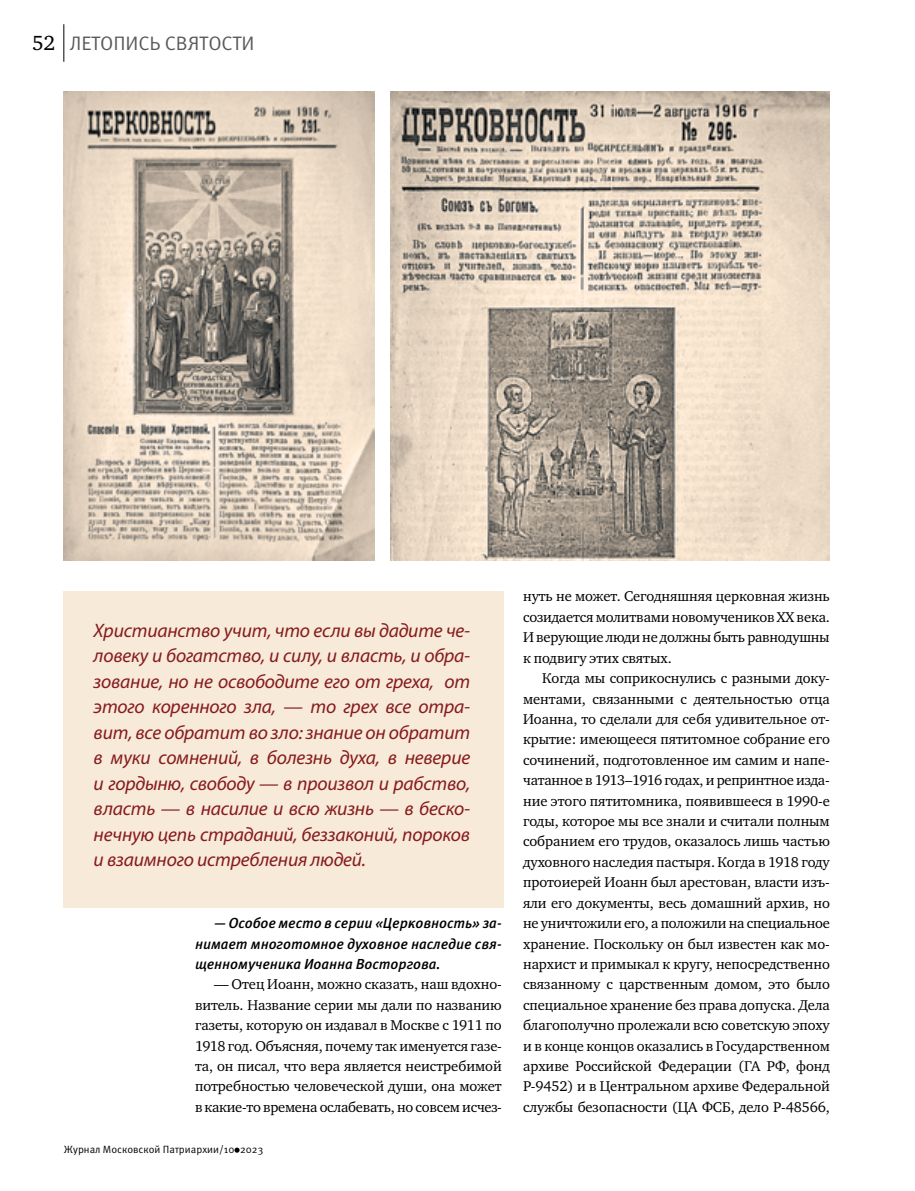
<style>
.page{position:relative;width:915px;height:1191px;background:#fff}
.page>*{position:absolute;margin:0;border:0;box-sizing:border-box;transform-origin:0 0}
.t1{font:italic 19.5px/25.5px "Myriad Pro";letter-spacing:-.01em;color:#861b1e;text-align:justify}
.t2{font:19.5px "Meta Pro";letter-spacing:-.005em;color:#58595b}
.t3{font:14.55px/20.4px "Charter ITC";letter-spacing:-.005em;color:#000;text-align:justify}
.t4{font:italic 500 14.55px/20.4px "Meta Pro";letter-spacing:-.005em;color:#000;text-align:justify}
.t5{font:10.5px "Meta Pro";color:#000}
.s1{font-family:"Charter ITC";font-size:21px;color:#000}
</style>
<div class="page">
<svg style="left:234px;top:1147px;width:5px;height:5px"></svg>
<hr style="left:63px;top:24px;width:1px;height:38px;background:#000">
<img style="left:64px;top:91px;width:310px;height:469px">
<img style="left:390px;top:91px;width:439px;height:469px">
<div style="left:64px;top:591px;width:440px;height:316px;background:#f7ead8"></div>
<h1 class="t2" style="left:32px;top:31px;width:224px"><span class="s1">52</span> ЛЕТОПИСЬ СВЯТОСТИ</h1>
<p class="t1" style="left:94px;top:617px;width:378px">Христианство учит, что если вы дадите че&shy;ловеку и богатство, и силу, и власть, и обра&shy;зование, но не освободите его от греха, от этого коренного зла, — то грех все отра&shy;вит, все обратит во зло: знание он обратит в муки сомнений, в болезнь духа, в неверие и гордыню, свободу — в произвол и рабство, власть — в насилие и всю жизнь — в беско&shy;нечную цепь страданий, беззаконий, пороков и взаимного истребления людей.</p>
<p class="t4" style="left:195px;top:913px;width:308px;text-indent:19px">— Особое место в серии «Церковность» за&shy;нимает многотомное духовное наследие свя&shy;щенномученика Иоанна Восторгова.</p>
<p class="t3" style="left:195px;top:974px;width:308px;text-indent:19px">— Отец Иоанн, можно сказать, наш вдохно&shy;витель. Название серии мы дали по названию газеты, которую он издавал в Москве с 1911 по 1918 год. Объясняя, почему так именуется газе&shy;та, он писал, что вера является неистребимой потребностью человеческой души, она может в какие-то времена ослабевать, но совсем исчез-</p>
<p class="t5" style="left:64px;top:1142px;width:201px">Журнал Московской Патриархии/10 2023</p>
<p class="t3" style="left:523px;top:586px;width:308px">нуть не может. Сегодняшняя церковная жизнь созидается молитвами новомучеников ХХ века.<br>И верующие люди не должны быть равнодушны к подвигу этих святых.</p>
<p class="t3" style="left:523px;top:668px;width:308px;text-indent:19px">Когда мы соприкоснулись с разными доку&shy;ментами, связанными с деятельностью отца Иоанна, то сделали для себя удивительное от&shy;крытие: имеющееся пятитомное собрание его сочинений, подготовленное им самим и напе&shy;чатанное в 1913–1916 годах, и репринтное изда&shy;ние этого пятитомника, появившееся в 1990-е годы, которое мы все знали и считали полным собранием его трудов, оказалось лишь частью духовного наследия пастыря. Когда в 1918 году протоиерей Иоанн был арестован, власти изъ&shy;яли его документы, весь домашний архив, но не уничтожили его, а положили на специальное хранение. Поскольку он был известен как мо&shy;нархист и примыкал к кругу, непосредственно связанному с царственным домом, это было специальное хранение без права допуска. Дела благополучно пролежали всю советскую эпоху и в конце концов оказались в Государственном архиве Российской Федерации (ГА РФ, фонд Р-9452) и в Центральном архиве Федеральной службы безопасности (ЦА ФСБ, дело Р-48566,</p>
</div>
